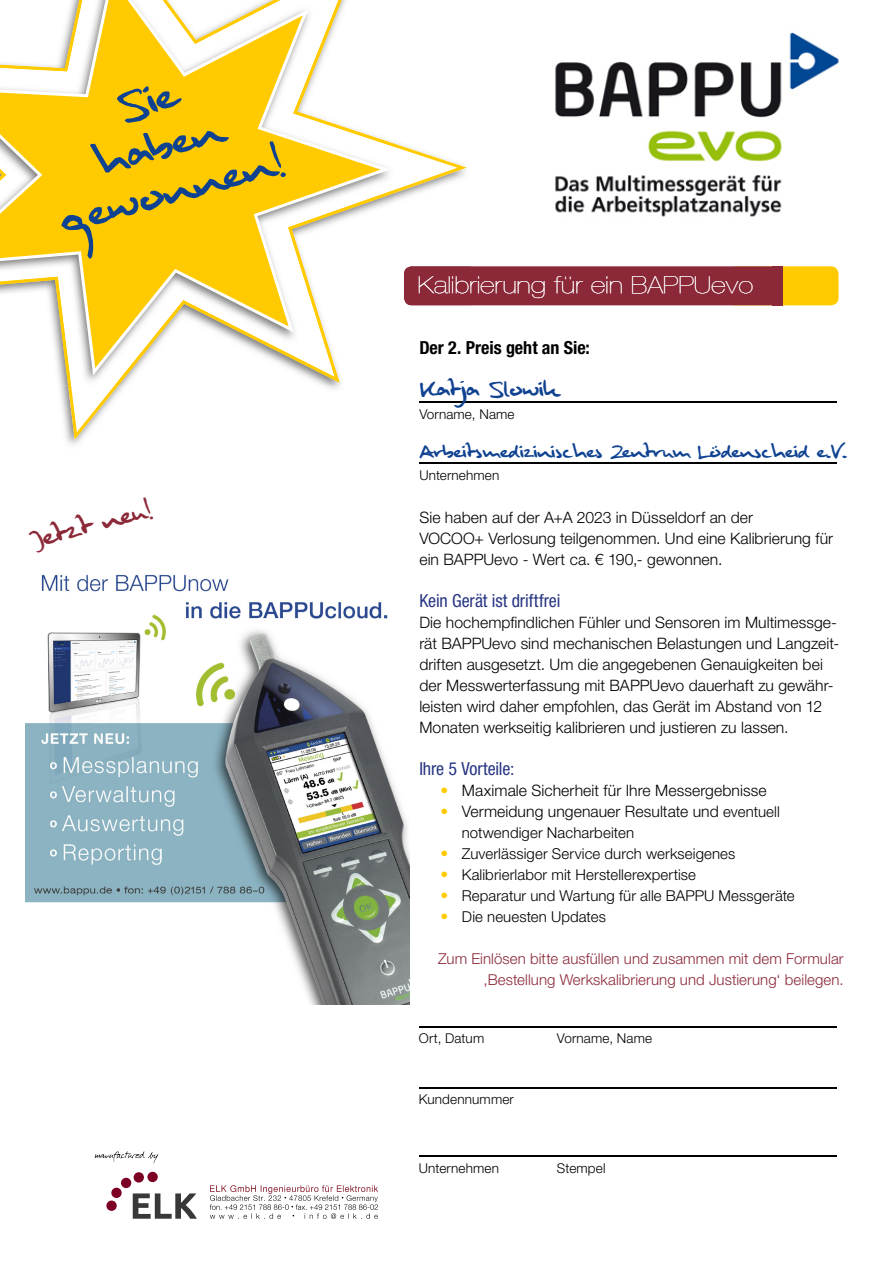
<style>
.page{position:relative;width:893px;height:1263px;background:#fff}
.page>*{position:absolute;margin:0;border:0;box-sizing:border-box;transform-origin:0 0}
.t1{font:28.5px "Muldershandwriting";color:#8b2939}
.t2{font:24px "Muldershandwriting";color:#0f4291}
.t3{font:900 expanded 23.25px "Helvetica Neue LT";letter-spacing:.02em;color:#fff}
.t4{font:20.25px "Muldershandwriting";color:#0f4291}
.t5{font:condensed 18px "Helvetica Neue LT Std";letter-spacing:-.005em;color:#283583}
.t6{font:700 condensed 18px "Helvetica Neue LT Std";color:#000}
.t7{font:300 15.75px/21px "Helvetica Neue";letter-spacing:.005em;color:#000}
.t8{font:300 15px "Helvetica Neue";letter-spacing:.005em;color:#000}
.t9{font:300 15px/21px "Helvetica Neue";letter-spacing:.005em;color:#8b2939;text-align:right}
.t10{font:300 13.5px "Helvetica Neue";letter-spacing:.01em;color:#000}
.s1{color:#ffcb00}
.s2{font-size:15px}
.s3{font-size:15.75px;color:#ffcb00}
</style>
<div class="page">
<img style="left:555px;top:32px;width:284px;height:185px">
<svg style="left:95px;top:1151px;width:63px;height:12px"></svg>
<svg style="left:133px;top:1193px;width:64px;height:26px"></svg>
<div style="left:106px;top:1200px;width:11px;height:11px;background:#7b0023;border-radius:50%"></div>
<div style="left:111px;top:1188px;width:11px;height:10px;background:#7b0023;border-radius:50%"></div>
<div style="left:121px;top:1178px;width:10px;height:10px;background:#7b0023;border-radius:50%"></div>
<div style="left:134px;top:1172px;width:10px;height:10px;background:#7b0023;border-radius:50%"></div>
<div style="left:147px;top:1172px;width:11px;height:10px;background:#7b0023;border-radius:50%"></div>
<div style="left:728px;top:266px;width:110px;height:39px;background:#ffcb00;border-radius:8px"></div>
<div style="left:404px;top:266px;width:379px;height:39px;background:#8b2939;border-radius:8px"></div>
<svg style="left:778px;top:266px;width:5px;height:39px"></svg>
<svg style="left:210px;top:1185px;width:168px;height:34px"></svg>
<img style="left:467px;top:281px;width:4px;height:12px">
<svg style="left:60px;top:142px;width:407px;height:298px"></svg>
<img style="left:58px;top:141px;width:336px;height:245px">
<svg style="left:0;top:0;width:390px;height:375px"></svg>
<img style="left:26px;top:574px;width:384px;height:431px">
<svg style="left:26px;top:915px;width:251px;height:90px"></svg>
<hr style="left:419px;top:401px;width:418px;height:1px;background:#000">
<hr style="left:419px;top:462px;width:418px;height:1px;background:#000">
<hr style="left:419px;top:1026px;width:417px;height:1px;background:#000">
<hr style="left:419px;top:1087px;width:417px;height:1px;background:#000">
<hr style="left:419px;top:1155px;width:417px;height:1px;background:#000">
<svg style="left:61px;top:131px;width:225px;height:128px"></svg>
<svg style="left:117px;top:86px;width:65px;height:37px"></svg>
<h1 class="t1" style="left:29px;top:526px;width:124px;rotate:-15deg">Jetzt neu!</h1>
<h3 class="t3" style="left:418px;top:271px;width:337px">Kalibrierung für ein BAPPUevo</h3>
<p class="t6" style="left:419px;top:337px;width:172px">Der 2. Preis geht an Sie:</p>
<h2 class="t2" style="left:418px;top:377px;width:143px">Katja Slowik</h2>
<p class="t4" style="left:420px;top:441px;width:429px">Arbeitsmedizinisches Zentrum Lüdenscheid e.V.</p>
<p class="t10" style="left:419px;top:403px;width:97px">Vorname, Name</p>
<p class="t10" style="left:419px;top:464px;width:82px">Unternehmen</p>
<p class="t7" style="left:419px;top:506px;width:415px">Sie haben auf der A+A 2023 in Düsseldorf an der<br>VOCOO+ Verlosung teilgenommen. Und eine Kalibrierung für ein BAPPUevo - Wert ca. € 190,- gewonnen.</p>
<p class="t5" style="left:419px;top:590px;width:143px">Kein Gerät ist driftfrei</p>
<p class="t7" style="left:419px;top:611px;width:421px">Die hochempfindlichen Fühler und Sensoren im Multimessge&shy;rät BAPPUevo sind mechanischen Belastungen und Langzeit&shy;driften ausgesetzt. Um die angegebenen Genauigkeiten bei der Messwerterfassung mit BAPPUevo dauerhaft zu gewähr&shy;leisten wird daher empfohlen, das Gerät im Abstand von 12<br>Monaten werkseitig kalibrieren und justieren zu lassen.</p>
<p class="t5" style="left:419px;top:758px;width:97px">Ihre 5 Vorteile:</p>
<p class="t7" style="left:441px;top:779px;width:327px"><span class="s1">•</span> Maximale Sicherheit für Ihre Messergebnisse</p>
<p class="t7" style="left:441px;top:800px;width:341px"><span class="s1">•</span> Vermeidung ungenauer Resultate und <span class="s2">eventuell</span></p>
<p class="t8" style="left:462px;top:821px;width:174px">notwendiger Nacharbeiten</p>
<p class="t8" style="left:441px;top:842px;width:296px"><span class="s3">•</span> Zuverlässiger Service durch werkseigenes</p>
<p class="t8" style="left:441px;top:863px;width:257px"><span class="s3">•</span> Kalibrierlabor mit Herstellerexpertise</p>
<p class="t8" style="left:441px;top:884px;width:356px"><span class="s3">•</span> Reparatur und Wartung für alle BAPPU Messgeräte</p>
<p class="t8" style="left:441px;top:905px;width:167px"><span class="s3">•</span> Die neuesten Updates</p>
<p class="t9" style="left:438px;top:948px;width:407px">Zum Einlösen bitte ausfüllen und zusammen mit dem Formular ‚Bestellung Werkskalibrierung und Justierung‘ beilegen.</p>
<p class="t10" style="left:419px;top:1027px;width:67px">Ort, Datum</p>
<p class="t10" style="left:557px;top:1027px;width:97px">Vorname, Name</p>
<p class="t10" style="left:419px;top:1088px;width:97px">Kundennummer</p>
<p class="t10" style="left:419px;top:1157px;width:82px">Unternehmen</p>
<p class="t10" style="left:557px;top:1157px;width:50px">Stempel</p>
</div>
